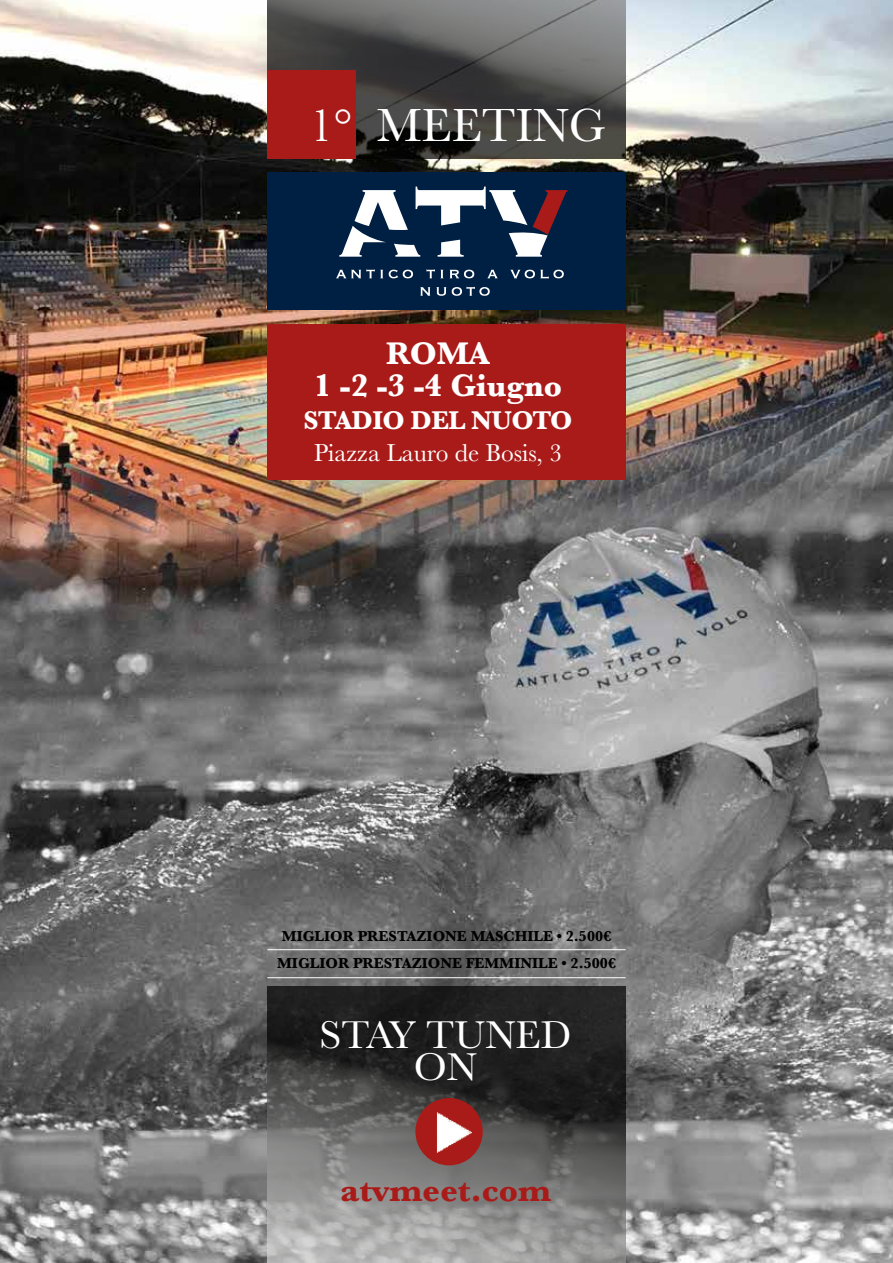
<style>
.page{position:relative;width:893px;height:1263px;background:#fff}
.page>*{position:absolute;margin:0;border:0;box-sizing:border-box;transform-origin:0 0}
.t1{font:48.3px "Baskerville";color:#fff}
.t2{font:40.2px/32.2px "Baskerville";color:#fff;text-align:center}
.t3{font:700 34.35px "Baskerville";color:#a91b18}
.t4{font:700 32.55px/32.4px "Baskerville";color:#fff;text-align:center}
.t5{font:700 26.7px "Baskerville";letter-spacing:-.02em;color:#fff}
.t6{font:25.35px "Baskerville";color:#fff}
.t7{font:700 15px/26.5px "Baskerville";color:#000;text-align:center}
</style>
<div class="page">
<img style="left:0;top:0;width:893px;height:1263px">
<svg style="left:267px;top:0;width:359px;height:158px;background:#525251"></svg>
<svg style="left:267px;top:986px;width:359px;height:277px;background:#585858"></svg>
<div style="left:267px;top:324px;width:359px;height:156px;background:#a91b18"></div>
<div style="left:267px;top:172px;width:359px;height:138px;background:#002043"></div>
<svg style="left:339px;top:187px;width:228px;height:70px"></svg>
<svg style="left:336px;top:269px;width:47px;height:9px"></svg>
<svg style="left:389px;top:270px;width:24px;height:8px"></svg>
<svg style="left:426px;top:269px;width:17px;height:9px"></svg>
<svg style="left:450px;top:270px;width:24px;height:8px"></svg>
<svg style="left:487px;top:270px;width:11px;height:8px"></svg>
<svg style="left:510px;top:270px;width:54px;height:8px"></svg>
<svg style="left:420px;top:287px;width:10px;height:9px"></svg>
<svg style="left:436px;top:287px;width:10px;height:9px"></svg>
<svg style="left:452px;top:287px;width:38px;height:9px"></svg>
<div style="left:267px;top:70px;width:89px;height:88px;background:#a91b18"></div>
<img style="left:415px;top:1098px;width:68px;height:67px;border-radius:34px">
<hr style="left:267px;top:977px;width:359px;height:1px;background:#fff">
<hr style="left:267px;top:949px;width:359px;height:1px;background:#fff">
<h1 class="t1" style="left:309px;top:95px;width:298px">1° MEETING</h1>
<h3 class="t4" style="left:314px;top:337px;width:250px">ROMA<br>1 -2 -3 -4 Giugno</h3>
<h3 class="t5" style="left:303px;top:402px;width:270px">STADIO DEL NUOTO</h3>
<h3 class="t6" style="left:314px;top:437px;width:250px">Piazza Lauro de Bosis, 3</h3>
<p class="t7" style="left:277px;top:923px;width:340px">MIGLIOR PRESTAZIONE MASCHILE • 2.500€<br>MIGLIOR PRESTAZIONE FEMMINILE • 2.500€</p>
<h2 class="t2" style="left:320px;top:1019px;width:253px">STAY TUNED<br>ON</h2>
<h3 class="t3" style="left:340px;top:1166px;width:212px">atvmeet.com</h3>
</div>
